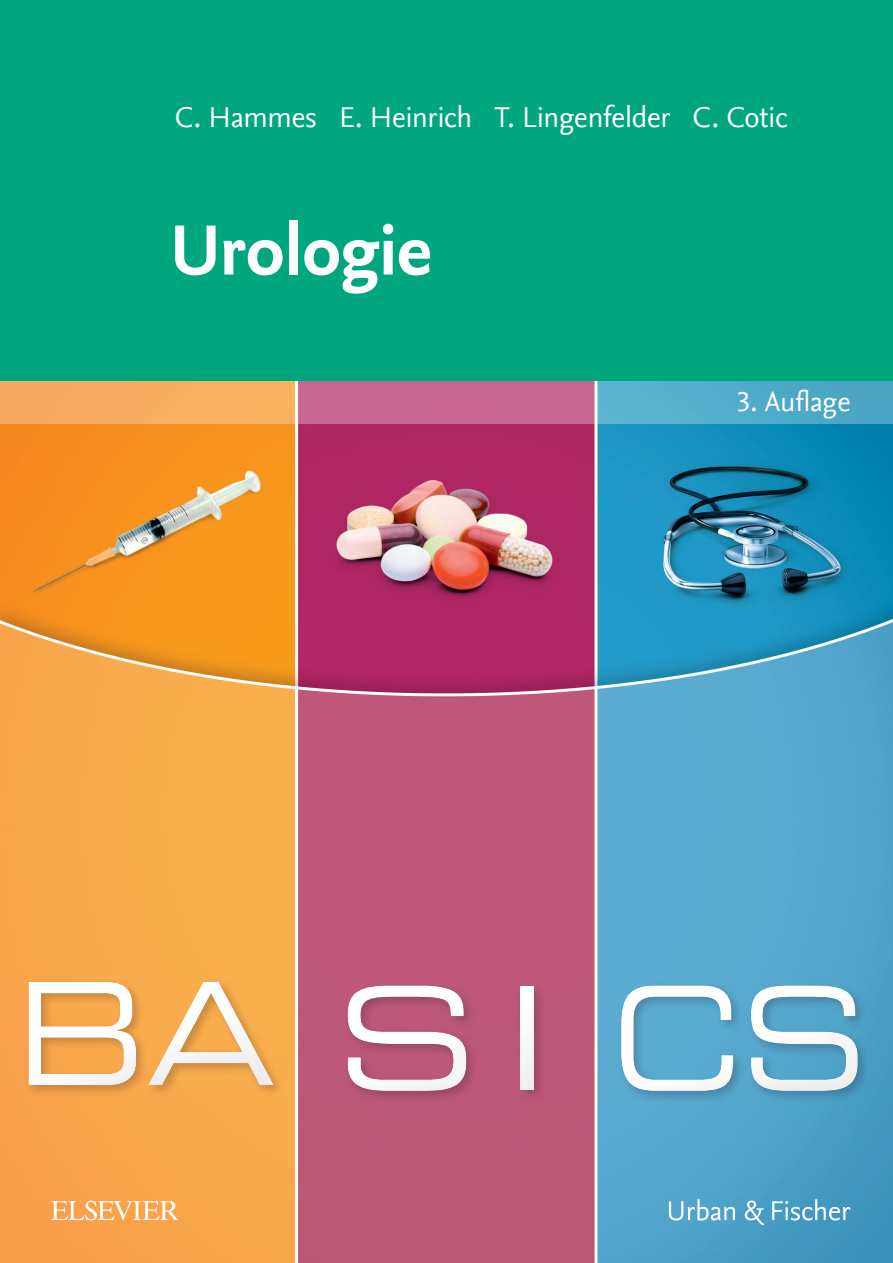
<style>
.page{position:relative;width:893px;height:1263px;background:#00a77e}
.page>*{position:absolute;margin:0;border:0;box-sizing:border-box;transform-origin:0 0}
.t1{font:142.5px "Eurostile Extended Two";color:#fff;scale:.9 1}
.t2{font:700 74.25px "Nexus Sans Offc";letter-spacing:-.015em;color:#fff}
.t3{font:30px "Nexus Sans Offc";letter-spacing:-.015em;color:#fff}
.t4{font:28.5px "Nexus Sans Offc";letter-spacing:-.01em;color:#fff}
</style>
<div class="page">
<img style="left:0;top:424px;width:893px;height:839px">
<svg style="left:0;top:382px;width:893px;height:42px;background:#b09694"></svg>
<div style="left:305px;top:939px;width:433px;height:192px;background:#231f20;opacity:.38"></div>
<div style="left:0;top:935px;width:446px;height:222px;background:#231f20;opacity:.38"></div>
<div style="left:582px;top:939px;width:311px;height:192px;background:#231f20;opacity:.38"></div>
<svg style="left:51px;top:1201px;width:128px;height:19px;background:#fabe82"></svg>
<svg style="left:669px;top:1199px;width:181px;height:26px;background:#6cb0d0"></svg>
<p class="t3" style="left:175px;top:100px;width:614px">C. Hammes E. Heinrich T. Lingenfelder C. Cotic</p>
<h2 class="t2" style="left:170px;top:208px;width:264px">Urologie</h2>
<p class="t4" style="left:736px;top:385px;width:115px">3. Auflage</p>
<h1 class="t1" style="left:16px;top:941px;width:947px">BA SI CS</h1>
</div>
